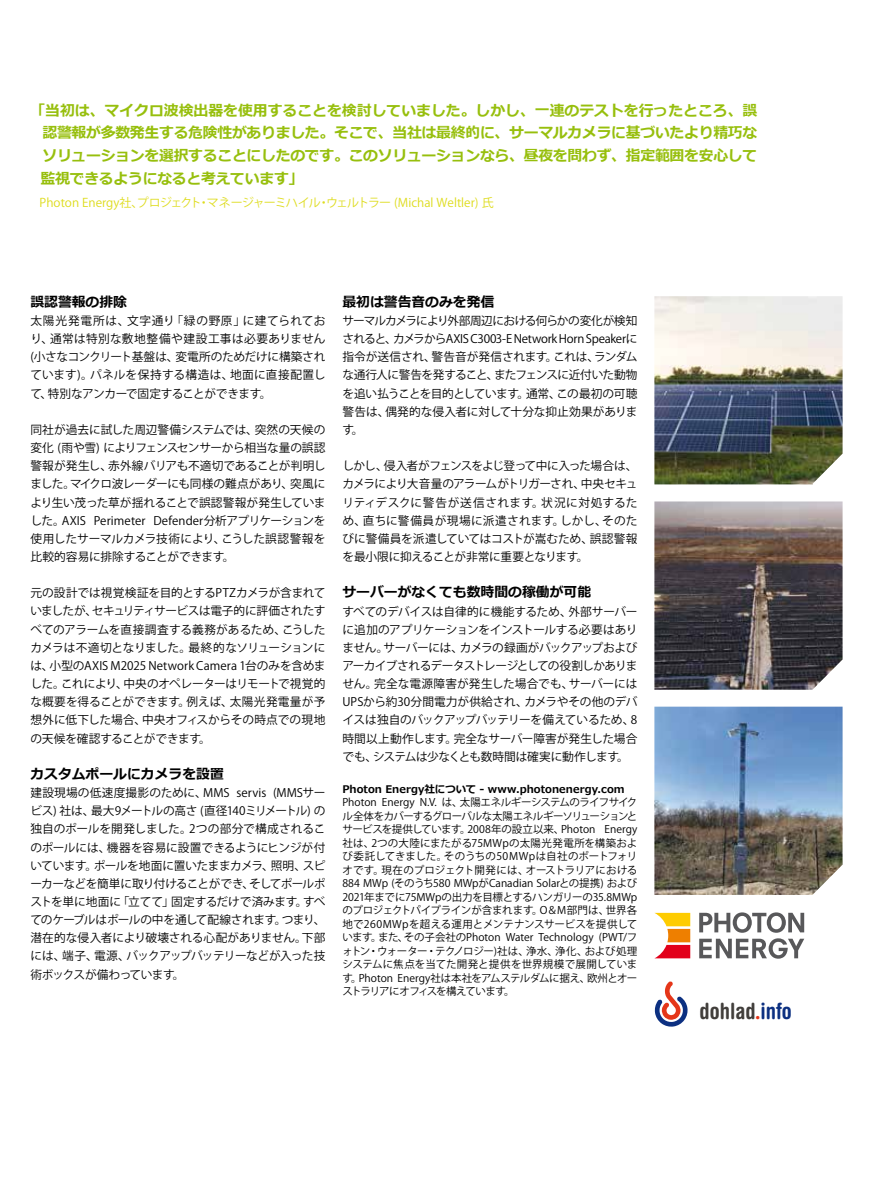
<style>
.page{position:relative;width:893px;height:1191px;background:#fff}
.page>*{position:absolute;margin:0;border:0;box-sizing:border-box;transform-origin:0 0}
.t1{font:700 condensed 22.35px "Helvetica Rounded LT Std";color:#413e3b}
.t2{font:700 14.85px/22.8px "Meiryo";letter-spacing:-.02em;color:#97bf0d;text-align:justify}
.t3{font:700 13.8px "Meiryo";color:#000}
.t4{font:12px "Koz Go Pro";color:#dedc1e}
.t5{font:11.7px/18.1px "Koz Go Pro";letter-spacing:-.02em;color:#000;text-align:justify}
.t6{font:10.5px/13.5px "Koz Go Pr 6 N";letter-spacing:-.05em;color:#000;text-align:justify}
.t7{font:700 10.5px "Meiryo";letter-spacing:.005em;color:#000}
.s1{color:#e43417}
.s2{color:#0c3081}
</style>
<div class="page">
<img style="left:654px;top:501px;width:189px;height:188px">
<img style="left:654px;top:706px;width:189px;height:189px">
<svg style="left:655px;top:913px;width:35px;height:45px"></svg>
<svg style="left:699px;top:912px;width:105px;height:20px"></svg>
<svg style="left:699px;top:938px;width:105px;height:20px"></svg>
<svg style="left:654px;top:981px;width:34px;height:46px"></svg>
<img style="left:654px;top:296px;width:189px;height:188px">
<p class="t2" style="left:41px;top:100px;width:718px;text-indent:-10px">「当初は、マイクロ波検出器を使用することを検討していました。しかし、一連のテストを行ったところ、誤認警報が多数発生する危険性がありました。そこで、当社は最終的に、サーマルカメラに基づいたより精巧なソリューションを選択することにしたのです。このソリューションなら、昼夜を問わず、指定範囲を安心して監視できるようになると考えています」</p>
<p class="t4" style="left:40px;top:194px;width:456px">Photon Energy社、プロジェクト・マネージャーミハイル・ウェルトラー (Michal Weltler) 氏</p>
<p class="t3" style="left:30px;top:292px;width:98px">誤認警報の排除</p>
<p class="t5" style="left:30px;top:312px;width:296px">太陽光発電所は、文字通り「緑の野原」に建てられており、通常は特別な敷地整備や建設工事は必要ありません(小さなコンクリート基盤は、変電所のためだけに構築されています)。パネルを保持する構造は、地面に直接配置して、特別なアンカーで固定することができます。</p>
<p class="t5" style="left:30px;top:421px;width:296px">同社が過去に試した周辺警備システムでは、突然の天候の変化 (雨や雪) によりフェンスセンサーから相当な量の誤認警報が発生し、赤外線バリアも不適切であることが判明しました。マイクロ波レーダーにも同様の難点があり、突風により生い茂った草が揺れることで誤認警報が発生していました。AXIS Perimeter Defender分析アプリケーションを使用したサーマルカメラ技術により、こうした誤認警報を比較的容易に排除することができます。</p>
<p class="t5" style="left:30px;top:584px;width:296px">元の設計では視覚検証を目的とするPTZカメラが含まれていましたが、セキュリティサービスは電子的に評価されたすべてのアラームを直接調査する義務があるため、こうしたカメラは不適切となりました。最終的なソリューションには、小型のAXIS M2025 Network Camera 1台のみを含めました。これにより、中央のオペレーターはリモートで視覚的な概要を得ることができます。例えば、太陽光発電量が予想外に低下した場合、中央オフィスからその時点での現地の天候を確認することができます。</p>
<p class="t3" style="left:30px;top:764px;width:195px">カスタムポールにカメラを設置</p>
<p class="t5" style="left:30px;top:784px;width:296px">建設現場の低速度撮影のために、MMS servis (MMSサービス) 社は、最大9メートルの高さ (直径140ミリメートル) の独自のポールを開発しました。2つの部分で構成されるこのポールには、機器を容易に設置できるようにヒンジが付いています。ポールを地面に置いたままカメラ、照明、スピーカーなどを簡単に取り付けることができ、そしてポールポストを単に地面に「立てて」固定するだけで済みます。すべてのケーブルはポールの中を通して配線されます。つまり、潜在的な侵入者により破壊される心配がありません。下部には、端子、電源、バックアップバッテリーなどが入った技術ボックスが備わっています。</p>
<p class="t3" style="left:342px;top:292px;width:154px">最初は警告音のみを発信</p>
<p class="t5" style="left:342px;top:312px;width:296px">サーマルカメラにより外部周辺における何らかの変化が検知されると、カメラからAXIS C3003-E Network Horn Speakerに指令が送信され、警告音が発信されます。これは、ランダムな通行人に警告を発すること、またフェンスに近付いた動物を追い払うことを目的としています。通常、この最初の可聴警告は、偶発的な侵入者に対して十分な抑止効果があります。</p>
<p class="t5" style="left:342px;top:457px;width:296px">しかし、侵入者がフェンスをよじ登って中に入った場合は、カメラにより大音量のアラームがトリガーされ、中央セキュリティデスクに警告が送信されます。状況に対処するため、直ちに警備員が現場に派遣されます。しかし、そのたびに警備員を派遣していてはコストが嵩むため、誤認警報を最小限に抑えることが非常に重要となります。</p>
<p class="t3" style="left:342px;top:582px;width:250px">サーバーがなくても数時間の稼働が可能</p>
<p class="t5" style="left:342px;top:602px;width:296px">すべてのデバイスは自律的に機能するため、外部サーバーに追加のアプリケーションをインストールする必要はありません。サーバーには、カメラの録画がバックアップおよびアーカイブされるデータストレージとしての役割しかありません。完全な電源障害が発生した場合でも、サーバーにはUPSから約30分間電力が供給され、カメラやその他のデバイスは独自のバックアップバッテリーを備えているため、8時間以上動作します。完全なサーバー障害が発生した場合でも、システムは少なくとも数時間は確実に動作します。</p>
<p class="t7" style="left:342px;top:781px;width:284px">Photon Energy社について - www.photonenergy.com</p>
<p class="t6" style="left:342px;top:795px;width:296px">Photon Energy N.V. は、太陽エネルギーシステムのライフサイクル全体をカバーするグローバルな太陽エネルギーソリューションとサービスを提供しています。2008年の設立以来、Photon Energy社は、2つの大陸にまたがる75MWpの太陽光発電所を構築および委託してきました。そのうちの50MWpは自社のポートフォリオです。現在のプロジェクト開発には、オーストラリアにおける884 MWp (そのうち580 MWpがCanadian Solarとの提携) および2021年までに75MWpの出力を目標とするハンガリーの35.8MWpのプロジェクトパイプラインが含まれます。O＆M部門は、世界各地で260MWpを超える運用とメンテナンスサービスを提供しています。また、その子会社のPhoton Water Technology (PWT/フォトン・ウォーター・テクノロジー)社は、浄水、浄化、および処理システムに焦点を当てた開発と提供を世界規模で展開しています。Photon Energy社は本社をアムステルダムに据え、欧州とオーストラリアにオフィスを構えています。</p>
<h1 class="t1" style="left:700px;top:997px;width:94px">dohlad<span class="s1">.</span><span class="s2">info</span></h1>
</div>
